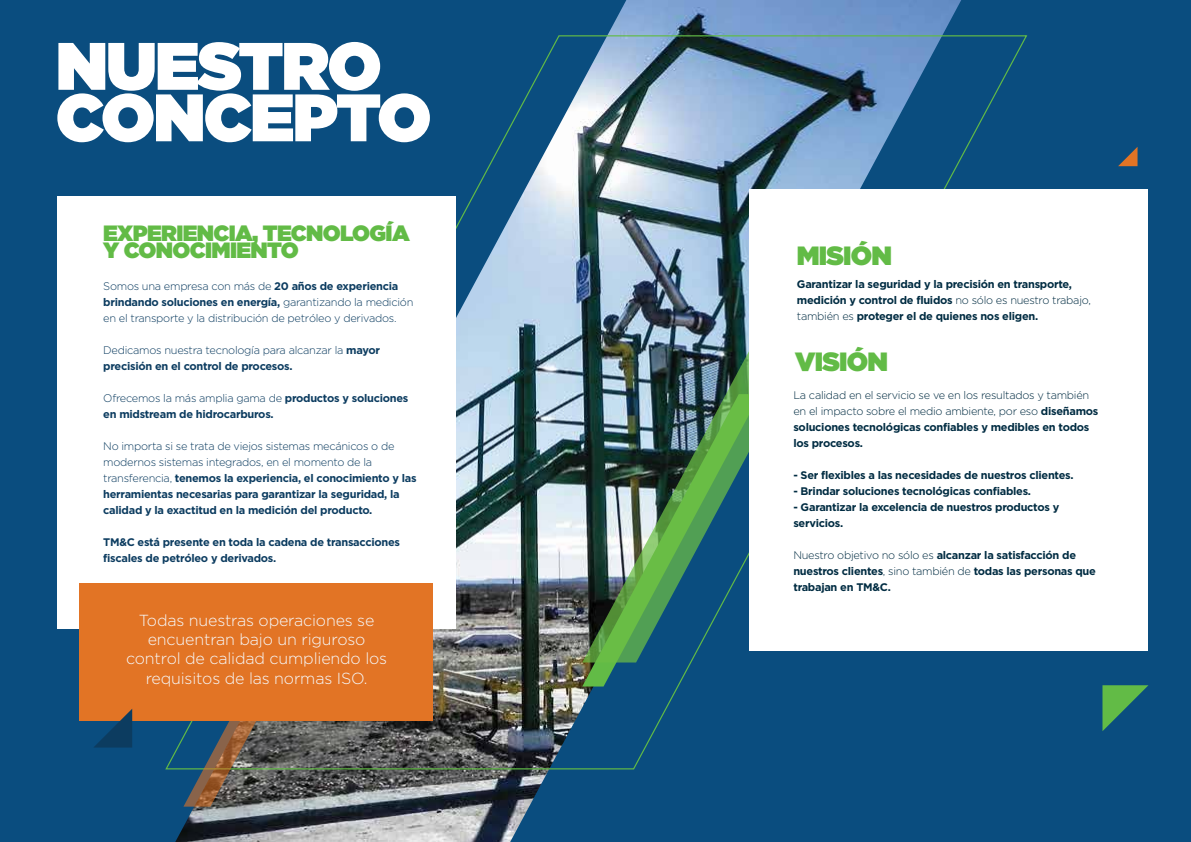
<style>
.page{position:relative;width:1191px;height:842px;background:#0a4d7f}
.page>*{position:absolute;margin:0;border:0;box-sizing:border-box;transform-origin:0 0}
.t1{font:900 66.9px/51.5px "Gotham";letter-spacing:-.03em;color:#fff}
.t2{font:900 26.4px "Gotham";letter-spacing:-.03em;color:#62bb46}
.t3{font:900 22.1px/17px "Gotham";letter-spacing:-.03em;color:#62bb46}
.t4{font:300 16px/19.2px "Gotham";letter-spacing:-.01em;color:#f6f8fa;text-align:center}
.t5{font:700 11px/16px "Gotham";letter-spacing:-.025em;color:#002c42}
.t6{font:700 11px/16px "Gotham";letter-spacing:-.025em;color:#0c3c60}
.t7{font:300 11px/16px "Gotham";letter-spacing:-.025em;color:#0c3c60}
.t8{font:300 11px/16px "Gotham";letter-spacing:-.025em;color:#002c42}
.s1{font-weight:700}
.s2{font-weight:300}
</style>
<div class="page">
<img style="left:175px;top:0;width:786px;height:842px">
<img style="left:165px;top:35px;width:863px;height:735px">
<div style="left:749px;top:189px;width:398px;height:461px;background:#fff"></div>
<svg style="left:1102px;top:685px;width:46px;height:46px"></svg>
<svg style="left:1118px;top:147px;width:19px;height:19px"></svg>
<svg style="left:183px;top:721px;width:122px;height:86px"></svg>
<div style="left:57px;top:196px;width:398px;height:432px;background:#fff"></div>
<div style="left:80px;top:584px;width:353px;height:137px;background:#e27425"></div>
<svg style="left:94px;top:709px;width:38px;height:38px"></svg>
<h1 class="t1" style="left:56px;top:39px;width:377px">NUESTRO<br>CONCEPTO</h1>
<h3 class="t3" style="left:103px;top:224px;width:308px">EXPERIENCIA, TECNOLOGÍA<br>Y CONOCIMIENTO</h3>
<p class="t7" style="left:103px;top:278px;width:312px">Somos una empresa con más de <span class="s1">20 años de experiencia brindando soluciones en energía,</span> garantizando la medición en el transporte y la distribución de petróleo y derivados.</p>
<p class="t7" style="left:103px;top:342px;width:278px">Dedicamos nuestra tecnología para alcanzar la <span class="s1">mayor precisión en el control de procesos.</span></p>
<p class="t6" style="left:103px;top:390px;width:306px"><span class="s2">Ofrecemos la más amplia gama de</span> productos y soluciones en midstream de hidrocarburos.</p>
<p class="t6" style="left:103px;top:438px;width:315px"><span class="s2">No importa si se trata de viejos sistemas mecánicos o de modernos sistemas integrados, en el momento de la transferencia,</span> tenemos la experiencia, el conocimiento y las herramientas necesarias para garantizar la seguridad, la calidad y la exactitud en la medición del producto.</p>
<p class="t6" style="left:103px;top:534px;width:298px">TM&amp;C está presente en toda la cadena de transacciones fiscales de petróleo y derivados.</p>
<h3 class="t4" style="left:126px;top:610px;width:262px">Todas nuestras operaciones se encuentran bajo un riguroso control de calidad cumpliendo los requisitos de las normas ISO.</h3>
<h2 class="t2" style="left:796px;top:237px;width:97px">MISIÓN</h2>
<p class="t5" style="left:797px;top:276px;width:295px">Garantizar la seguridad y la precisión en transporte, medición y control de fluidos <span class="s2">no sólo es nuestro trabajo, también es</span> proteger el de quienes nos eligen.</p>
<h2 class="t2" style="left:795px;top:343px;width:94px">VISIÓN</h2>
<p class="t8" style="left:793px;top:387px;width:306px">La calidad en el servicio se ve en los resultados y también en el impacto sobre el medio ambiente, por eso <span class="s1">diseñamos soluciones tecnológicas confiables y medibles en todos los procesos.</span></p>
<p class="t5" style="left:793px;top:467px;width:282px">- Ser flexibles a las necesidades de nuestros clientes.</p>
<p class="t5" style="left:793px;top:483px;width:239px">- Brindar soluciones tecnológicas confiables.</p>
<p class="t5" style="left:793px;top:499px;width:267px">- Garantizar la excelencia de nuestros productos y servicios.</p>
<p class="t5" style="left:793px;top:547px;width:304px"><span class="s2">Nuestro objetivo no sólo es</span> alcanzar la satisfacción de nuestros clientes<span class="s2">, sino también de</span> todas las personas que trabajan en TM&amp;C.</p>
</div>
